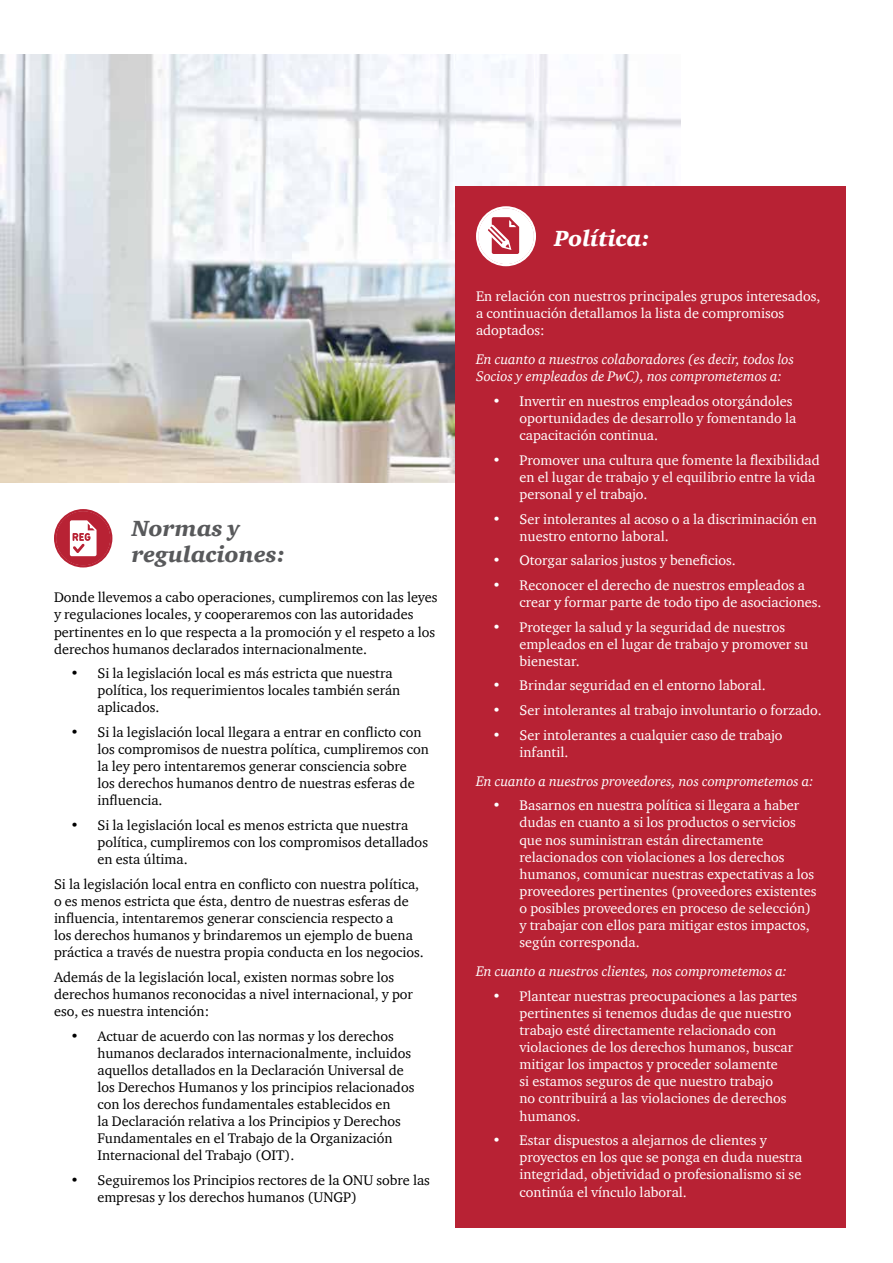
<style>
.page{position:relative;width:893px;height:1263px;background:#fff}
.page>*{position:absolute;margin:0;border:0;box-sizing:border-box;transform-origin:0 0}
.t1{font:italic 900 22.5px/25.5px "ITC Charter Com";color:#58595b}
.t2{font:italic 900 22.5px "ITC Charter Com";color:#fff}
.t3{font:14.25px/17.1px "ITC Charter Com";color:#fff}
.t4{font:14.25px/17.1px "ITC Charter Com";color:#000}
.t5{font:italic 14.25px/17.1px "ITC Charter Com";color:#fff}
</style>
<div class="page">
<img style="left:0;top:54px;width:680px;height:429px">
<div style="left:455px;top:187px;width:391px;height:1041px;background:#b82234"></div>
<svg style="left:54px;top:509px;width:58px;height:58px"></svg>
<svg style="left:476px;top:206px;width:60px;height:60px"></svg>
<h1 class="t1" style="left:132px;top:515px;width:155px">Normas y regulaciones:</h1>
<p class="t4" style="left:54px;top:589px;width:385px">Donde llevemos a cabo operaciones, cumpliremos con las leyes y regulaciones locales, y cooperaremos con las autoridades pertinentes en lo que respecta a la promoción y el respeto a los derechos humanos declarados internacionalmente.</p>
<p class="t4" style="left:98px;top:665px;width:304px;text-indent:-27px">• Si la legislación local es más estricta que nuestra política, los requerimientos locales también serán aplicados.</p>
<p class="t4" style="left:98px;top:723px;width:333px;text-indent:-27px">• Si la legislación local llegara a entrar en conflicto con los compromisos de nuestra política, cumpliremos con la ley pero intentaremos generar consciencia sobre<br>los derechos humanos dentro de nuestras esferas de influencia.</p>
<p class="t4" style="left:98px;top:816px;width:332px;text-indent:-27px">• Si la legislación local es menos estricta que nuestra política, cumpliremos con los compromisos detallados en esta última.</p>
<p class="t4" style="left:54px;top:875px;width:371px">Si la legislación local entra en conflicto con nuestra política, o es menos estricta que ésta, dentro de nuestras esferas de influencia, intentaremos generar consciencia respecto a<br>los derechos humanos y brindaremos un ejemplo de buena práctica a través de nuestra propia conducta en los negocios.</p>
<p class="t4" style="left:54px;top:968px;width:361px">Además de la legislación local, existen normas sobre los derechos humanos reconocidas a nivel internacional, y por eso, es nuestra intención:</p>
<p class="t4" style="left:98px;top:1027px;width:318px;text-indent:-27px">• Actuar de acuerdo con las normas y los derechos humanos declarados internacionalmente, incluidos aquellos detallados en la Declaración Universal de los Derechos Humanos y los principios relacionados con los derechos fundamentales establecidos en<br>la Declaración relativa a los Principios y Derechos Fundamentales en el Trabajo de la Organización Internacional del Trabajo (OIT).</p>
<p class="t4" style="left:98px;top:1171px;width:334px;text-indent:-27px">• Seguiremos los Principios rectores de la ONU sobre las empresas y los derechos humanos (UNGP)</p>
<h1 class="t2" style="left:554px;top:224px;width:98px">Política:</h1>
<p class="t3" style="left:476px;top:287px;width:346px">En relación con nuestros principales grupos interesados, a continuación detallamos la lista de compromisos adoptados:</p>
<p class="t5" style="left:476px;top:351px;width:320px">En cuanto a nuestros colaboradores (es decir, todos los<br>Socios y empleados de PwC), nos comprometemos a:</p>
<p class="t3" style="left:519px;top:392px;width:278px;text-indent:-27px">• Invertir en nuestros empleados otorgándoles oportunidades de desarrollo y fomentando la capacitación continua.</p>
<p class="t3" style="left:519px;top:451px;width:302px;text-indent:-27px">• Promover una cultura que fomente la flexibilidad en el lugar de trabajo y el equilibrio entre la vida personal y el trabajo.</p>
<p class="t3" style="left:519px;top:510px;width:299px;text-indent:-27px">• Ser intolerantes al acoso o a la discriminación en nuestro entorno laboral.</p>
<p class="t3" style="left:492px;top:552px;width:245px">• Otorgar salarios justos y beneficios.</p>
<p class="t3" style="left:519px;top:576px;width:303px;text-indent:-27px">• Reconocer el derecho de nuestros empleados a crear y formar parte de todo tipo de asociaciones.</p>
<p class="t3" style="left:519px;top:618px;width:290px;text-indent:-27px">• Proteger la salud y la seguridad de nuestros empleados en el lugar de trabajo y promover su bienestar.</p>
<p class="t3" style="left:492px;top:677px;width:275px">• Brindar seguridad en el entorno laboral.</p>
<p class="t3" style="left:492px;top:701px;width:331px">• Ser intolerantes al trabajo involuntario o forzado.</p>
<p class="t3" style="left:519px;top:726px;width:264px;text-indent:-27px">• Ser intolerantes a cualquier caso de trabajo infantil.</p>
<p class="t5" style="left:476px;top:772px;width:339px">En cuanto a nuestros proveedores, nos comprometemos a:</p>
<p class="t3" style="left:519px;top:797px;width:298px;text-indent:-27px">• Basarnos en nuestra política si llegara a haber dudas en cuanto a si los productos o servicios que nos suministran están directamente relacionados con violaciones a los derechos humanos, comunicar nuestras expectativas a los proveedores pertinentes (proveedores existentes o posibles proveedores en proceso de selección) y trabajar con ellos para mitigar estos impactos, según corresponda.</p>
<p class="t5" style="left:476px;top:963px;width:312px">En cuanto a nuestros clientes, nos comprometemos a:</p>
<p class="t3" style="left:519px;top:987px;width:279px;text-indent:-27px">• Plantear nuestras preocupaciones a las partes pertinentes si tenemos dudas de que nuestro trabajo esté directamente relacionado con violaciones de los derechos humanos, buscar mitigar los impactos y proceder solamente<br>si estamos seguros de que nuestro trabajo<br>no contribuirá a las violaciones de derechos humanos.</p>
<p class="t3" style="left:519px;top:1131px;width:284px;text-indent:-27px">• Estar dispuestos a alejarnos de clientes y proyectos en los que se ponga en duda nuestra integridad, objetividad o profesionalismo si se continúa el vínculo laboral.</p>
</div>
